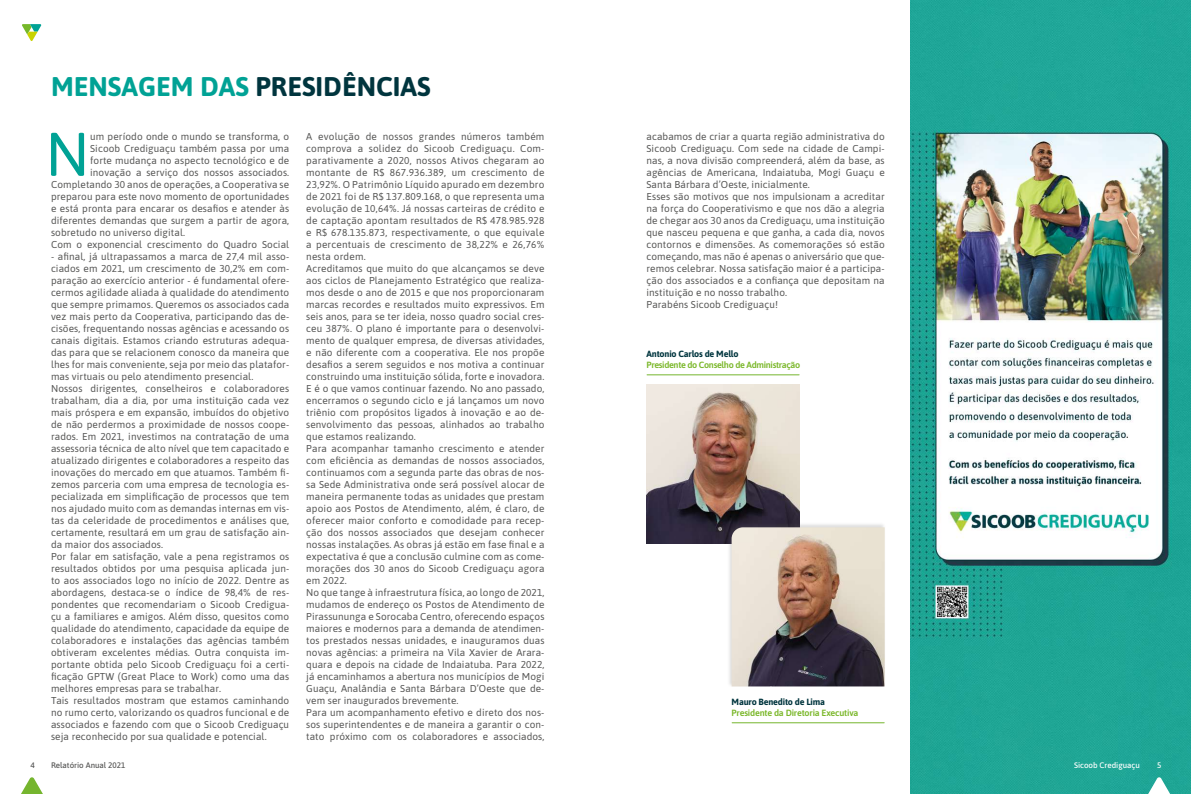
<style>
.page{position:relative;width:1191px;height:794px;background:#fff}
.page>*{position:absolute;margin:0;border:0;box-sizing:border-box;transform-origin:0 0}
.t1{font:61.3px "Asap";color:#00a295}
.t2{font:700 27px "Asap";color:#00353e}
.t3{font:10px/12px "Asap";letter-spacing:.01em;color:#575756}
.t4{font:600 9px "Asap";letter-spacing:-.035em;color:#7ab729}
.t5{font:700 9px "Asap";letter-spacing:-.02em;color:#00353e}
.t6{font:500 8px "Asap";color:#575756}
.t7{font:500 8px "Asap";color:#fff}
.s1{color:#00a295}
</style>
<div class="page">
<svg style="left:22px;top:24px;width:19px;height:17px"></svg>
<svg style="left:21px;top:777px;width:22px;height:17px"></svg>
<hr style="left:647px;top:374px;width:152px;height:1px;background:#75b52e">
<hr style="left:732px;top:722px;width:152px;height:1px;background:#75b52e">
<img style="left:646px;top:385px;width:153px;height:159px">
<div style="left:726px;top:522px;width:160px;height:165px;background:#575756;opacity:.2"></div>
<img style="left:731px;top:527px;width:153px;height:159px">
<img style="left:910px;top:0;width:281px;height:794px">
<svg style="left:1132px;top:777px;width:53px;height:17px"></svg>
<h2 class="t2" style="left:51px;top:67px;width:381px"><span class="s1">MENSAGEM DAS</span> PRESIDÊNCIAS</h2>
<h1 class="t1" style="left:46px;top:112px;width:46px">N</h1>
<p class="t3" style="left:90px;top:130px;width:200px">um período onde o mundo se transforma, o</p>
<p class="t3" style="left:306px;top:130px;width:240px">A evolução de nossos grandes números também comprova a solidez do Sicoob Crediguaçu. Com&shy;parativamente a 2020, nossos Ativos chegaram ao montante de R$ 867.936.389, um crescimento de 23,92%. O Patrimônio Líquido apurado em dezembro de 2021 foi de R$ 137.809.168, o que representa uma evolução de 10,64%. Já nossas carteiras de crédito e de captação apontam resultados de R$ 478.985.928 e R$ 678.135.873, respectivamente, o que equivale a percentuais de crescimento de 38,22% e 26,76% nesta ordem.<br>Acreditamos que muito do que alcançamos se deve aos ciclos de Planejamento Estratégico que realiza&shy;mos desde o ano de 2015 e que nos proporcionaram marcas recordes e resultados muito expressivos. Em seis anos, para se ter ideia, nosso quadro social cres&shy;ceu 387%. O plano é importante para o desenvolvi&shy;mento de qualquer empresa, de diversas atividades, e não diferente com a cooperativa. Ele nos propõe desafios a serem seguidos e nos motiva a continuar construindo uma instituição sólida, forte e inovadora.<br>E é o que vamos continuar fazendo. No ano passado, encerramos o segundo ciclo e já lançamos um novo triênio com propósitos ligados à inovação e ao de&shy;senvolvimento das pessoas, alinhados ao trabalho que estamos realizando.<br>Para acompanhar tamanho crescimento e atender com eficiência as demandas de nossos associados, continuamos com a segunda parte das obras de nos&shy;sa Sede Administrativa onde será possível alocar de maneira permanente todas as unidades que prestam apoio aos Postos de Atendimento, além, é claro, de oferecer maior conforto e comodidade para recep&shy;ção dos nossos associados que desejam conhecer nossas instalações. As obras já estão em fase final e a expectativa é que a conclusão culmine com as come&shy;morações dos 30 anos do Sicoob Crediguaçu agora em 2022.<br>No que tange à infraestrutura física, ao longo de 2021, mudamos de endereço os Postos de Atendimento de Pirassununga e Sorocaba Centro, oferecendo espaços maiores e modernos para a demanda de atendimen&shy;tos prestados nessas unidades, e inauguramos duas novas agências: a primeira na Vila Xavier de Arara&shy;quara e depois na cidade de Indaiatuba. Para 2022, já encaminhamos a abertura nos municípios de Mogi Guaçu, Analândia e Santa Bárbara D’Oeste que de&shy;vem ser inaugurados brevemente.<br>Para um acompanhamento efetivo e direto dos nos&shy;sos superintendentes e de maneira a garantir o con&shy;tato próximo com os colaboradores e associados,</p>
<p class="t3" style="left:646px;top:130px;width:240px">acabamos de criar a quarta região administrativa do Sicoob Crediguaçu. Com sede na cidade de Campi&shy;nas, a nova divisão compreenderá, além da base, as agências de Americana, Indaiatuba, Mogi Guaçu e Santa Bárbara d’Oeste, inicialmente.<br>Esses são motivos que nos impulsionam a acreditar na força do Cooperativismo e que nos dão a alegria de chegar aos 30 anos da Crediguaçu, uma instituição que nasceu pequena e que ganha, a cada dia, novos contornos e dimensões. As comemorações só estão começando, mas não é apenas o aniversário que que&shy;remos celebrar. Nossa satisfação maior é a participa&shy;ção dos associados e a confiança que depositam na instituição e no nosso trabalho.<br>Parabéns Sicoob Crediguaçu!</p>
<p class="t3" style="left:90px;top:142px;width:200px">Sicoob Crediguaçu também passa por uma</p>
<p class="t3" style="left:90px;top:154px;width:200px">forte mudança no aspecto tecnológico e de</p>
<p class="t3" style="left:90px;top:166px;width:200px">inovação a serviço dos nossos associados.</p>
<p class="t3" style="left:51px;top:178px;width:240px">Completando 30 anos de operações, a Cooperativa se</p>
<p class="t3" style="left:51px;top:190px;width:240px">preparou para este novo momento de oportunidades</p>
<p class="t3" style="left:51px;top:202px;width:240px">e está pronta para encarar os desafios e atender às</p>
<p class="t3" style="left:51px;top:214px;width:240px">diferentes demandas que surgem a partir de agora,</p>
<p class="t3" style="left:51px;top:226px;width:135px">sobretudo no universo digital.</p>
<p class="t3" style="left:51px;top:238px;width:240px">Com o exponencial crescimento do Quadro Social</p>
<p class="t3" style="left:51px;top:250px;width:240px">- afinal, já ultrapassamos a marca de 27,4 mil asso&shy;ciados em 2021, um crescimento de 30,2% em com&shy;paração ao exercício anterior - é fundamental ofere&shy;cermos agilidade aliada à qualidade do atendimento que sempre primamos. Queremos os associados cada vez mais perto da Cooperativa, participando das de&shy;cisões, frequentando nossas agências e acessando os canais digitais. Estamos criando estruturas adequa&shy;das para que se relacionem conosco da maneira que lhes for mais conveniente, seja por meio das platafor&shy;mas virtuais ou pelo atendimento presencial.<br>Nossos dirigentes, conselheiros e colaboradores trabalham, dia a dia, por uma instituição cada vez mais próspera e em expansão, imbuídos do objetivo de não perdermos a proximidade de nossos coope&shy;rados. Em 2021, investimos na contratação de uma assessoria técnica de alto nível que tem capacitado e atualizado dirigentes e colaboradores a respeito das inovações do mercado em que atuamos. Também fi&shy;zemos parceria com uma empresa de tecnologia es&shy;pecializada em simplificação de processos que tem nos ajudado muito com as demandas internas em vis&shy;tas da celeridade de procedimentos e análises que, certamente, resultará em um grau de satisfação ain&shy;da maior dos associados.<br>Por falar em satisfação, vale a pena registramos os resultados obtidos por uma pesquisa aplicada jun&shy;to aos associados logo no início de 2022. Dentre as abordagens, destaca-se o índice de 98,4% de res&shy;pondentes que recomendariam o Sicoob Credigua&shy;çu a familiares e amigos. Além disso, quesitos como qualidade do atendimento, capacidade da equipe de colaboradores e instalações das agências também obtiveram excelentes médias. Outra conquista im&shy;portante obtida pelo Sicoob Crediguaçu foi a certi&shy;ficação GPTW (Great Place to Work) como uma das melhores empresas para se trabalhar.<br>Tais resultados mostram que estamos caminhando no rumo certo, valorizando os quadros funcional e de associados e fazendo com que o Sicoob Crediguaçu seja reconhecido por sua qualidade e potencial.</p>
<p class="t5" style="left:646px;top:347px;width:93px">Antonio Carlos de Mello</p>
<p class="t4" style="left:646px;top:358px;width:155px">Presidente do Conselho de Administração</p>
<p class="t5" style="left:731px;top:695px;width:95px">Mauro Benedito de Lima</p>
<p class="t4" style="left:731px;top:706px;width:128px">Presidente da Diretoria Executiva</p>
<p class="t6" style="left:30px;top:759px;width:6px">4</p>
<p class="t6" style="left:51px;top:759px;width:76px">Relatório Anual 2021</p>
<p class="t7" style="left:1074px;top:759px;width:67px">Sicoob Crediguaçu</p>
<p class="t7" style="left:1157px;top:759px;width:6px">5</p>
</div>
